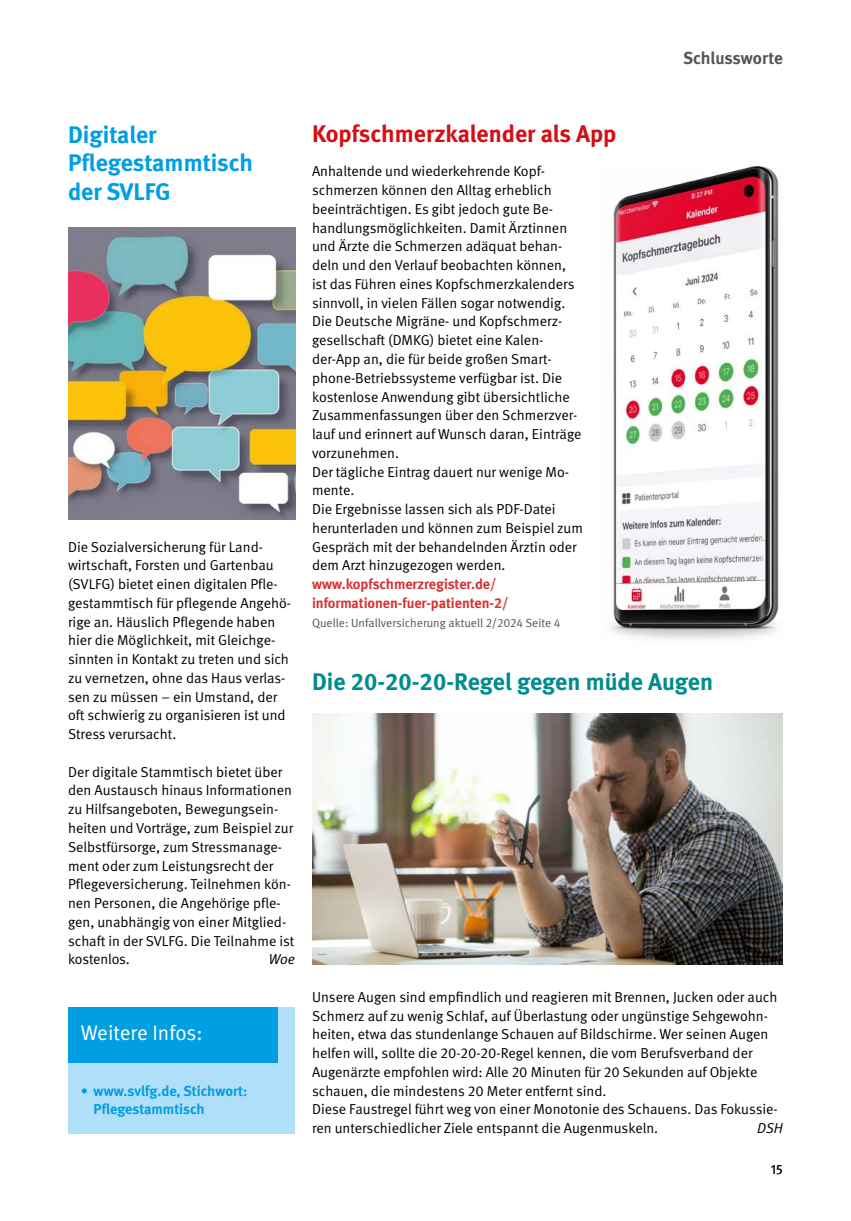
<style>
.page{position:relative;width:851px;height:1221px;background:#fff}
.page>*{position:absolute;margin:0;border:0;box-sizing:border-box;transform-origin:0 0}
._01_Überschriften_Ü16-19{font:700 24px/28.5px "DGUV Meta";color:#009ee3}
._01_Überschriften_Ü16-19-2{font:700 24px "DGUV Meta";color:#008c8e}
._01_Überschriften_Ü16-19-3{font:700 24px "DGUV Meta";color:#d40f14}
._01_Überschriften_kasten_Ü-unterlegt{font:21px "DGUV Meta";letter-spacing:-.005em;color:#fff}
.t1{font:700 17.25px "DGUV Meta";letter-spacing:-.005em;color:#565656}
._01_Überschriften_Fließtext{font:14.4px/18.8px "DGUV Meta";color:#000}
._01_Überschriften_Fließtext-2{font:700 14.4px/18.8px "DGUV Meta";letter-spacing:-.005em;color:#d73432}
.t2{font:700 14.4px/18.8px "DGUV Meta";color:#009ee3}
._01_Überschriften_Fließtext-3{font:italic 14.4px "DGUV Meta";letter-spacing:-.01em;color:#000}
.t3{font:500 13.5px "DGUV Meta";color:#000}
._01_Überschriften_Fließtext-4{font:12px "DGUV Meta";color:#565656}
.s1{font-weight:400}
</style>
<div class="page">
<img style="left:611px;top:167px;width:168px;height:473px">
<div style="left:68px;top:1007px;width:227px;height:126px;background:#afdff9"></div>
<div style="left:68px;top:1007px;width:210px;height:55px;background:#009ee3"></div>
<img style="left:68px;top:228px;width:227px;height:291px">
<img style="left:312px;top:713px;width:470px;height:251px">
<p class="t1" style="left:683px;top:48px;width:101px">Schlussworte</p>
<h2 class="_01_Überschriften_Ü16-19" style="left:68px;top:121px;width:186px">Digitaler<br>Pflegestammtisch der SVLFG</h2>
<p class="_01_Überschriften_Fließtext" style="left:68px;top:537px;width:224px">Die Sozialversicherung für Land&shy;wirtschaft, Forsten und Gartenbau (SVLFG) bietet einen digitalen Pfle&shy;gestammtisch für pflegende Angehö&shy;rige an. Häuslich Pflegende haben hier die Möglichkeit, mit Gleichge&shy;sinnten in Kontakt zu treten und sich zu vernetzen, ohne das Haus verlas&shy;sen zu müssen – ein Umstand, der oft schwierig zu organisieren ist und Stress verursacht.</p>
<p class="_01_Überschriften_Fließtext" style="left:68px;top:762px;width:228px">Der digitale Stammtisch bietet über den Austausch hinaus Informationen zu Hilfsangeboten, Bewegungsein&shy;heiten und Vorträge, zum Beispiel zur Selbstfürsorge, zum Stressmanage&shy;ment oder zum Leistungsrecht der Pflegeversicherung. Teilnehmen kön&shy;nen Personen, die Angehörige pfle&shy;gen, unabhängig von einer Mitglied&shy;schaft in der SVLFG. Die Teilnahme ist kostenlos.</p>
<p class="_01_Überschriften_Fließtext-3" style="left:269px;top:950px;width:28px">Woe</p>
<h3 class="_01_Überschriften_kasten_Ü-unterlegt" style="left:81px;top:1020px;width:123px">Weitere Infos:</h3>
<p class="t2" style="left:94px;top:1081px;width:155px;text-indent:-13px"><span class="s1">•</span> www.svlfg.de, Stichwort:<br>Pflegestammtisch</p>
<h2 class="_01_Überschriften_Ü16-19-3" style="left:312px;top:119px;width:306px">Kopfschmerzkalender als App</h2>
<p class="_01_Überschriften_Fließtext" style="left:312px;top:162px;width:272px">Anhaltende und wiederkehrende Kopf&shy;schmerzen können den Alltag erheblich beeinträchtigen. Es gibt jedoch gute Be&shy;handlungsmöglichkeiten. Damit Ärztinnen und Ärzte die Schmerzen adäquat behan&shy;deln und den Verlauf beobachten können, ist das Führen eines Kopfschmerzkalenders sinnvoll, in vielen Fällen sogar notwendig.<br>Die Deutsche Migräne- und Kopfschmerz&shy;gesellschaft (DMKG) bietet eine Kalen&shy;der-App an, die für beide großen Smart&shy;phone-Betriebssysteme verfügbar ist. Die kostenlose Anwendung gibt übersichtliche Zusammenfassungen über den Schmerzver&shy;lauf und erinnert auf Wunsch daran, Einträge vorzunehmen.<br>Der tägliche Eintrag dauert nur wenige Mo&shy;mente.<br>Die Ergebnisse lassen sich als PDF-Datei herunterladen und können zum Beispiel zum Gespräch mit der behandelnden Ärztin oder dem Arzt hinzugezogen werden.</p>
<p class="_01_Überschriften_Fließtext-2" style="left:312px;top:575px;width:198px">www.kopfschmerzregister.de/ informationen-fuer-patienten-2/</p>
<p class="_01_Überschriften_Fließtext-4" style="left:312px;top:615px;width:250px">Quelle: Unfallversicherung aktuell 2/2024 Seite 4</p>
<h2 class="_01_Überschriften_Ü16-19-2" style="left:312px;top:667px;width:402px">Die 20-20-20-Regel gegen müde Augen</h2>
<p class="_01_Überschriften_Fließtext" style="left:312px;top:987px;width:467px">Unsere Augen sind empfindlich und reagieren mit Brennen, Jucken oder auch Schmerz auf zu wenig Schlaf, auf Überlastung oder ungünstige Sehgewohn&shy;heiten, etwa das stundenlange Schauen auf Bildschirme. Wer seinen Augen helfen will, sollte die 20-20-20-Regel kennen, die vom Berufsverband der Augenärzte empfohlen wird: Alle 20 Minuten für 20 Sekunden auf Objekte schauen, die mindestens 20 Meter entfernt sind.</p>
<p class="_01_Überschriften_Fließtext" style="left:312px;top:1100px;width:467px">Diese Faustregel führt weg von einer Monotonie des Schauens. Das Fokussie&shy;ren unterschiedlicher Ziele entspannt die Augenmuskeln.</p>
<p class="_01_Überschriften_Fließtext-3" style="left:757px;top:1119px;width:27px">DSH</p>
<p class="t3" style="left:770px;top:1161px;width:14px">15</p>
</div>
